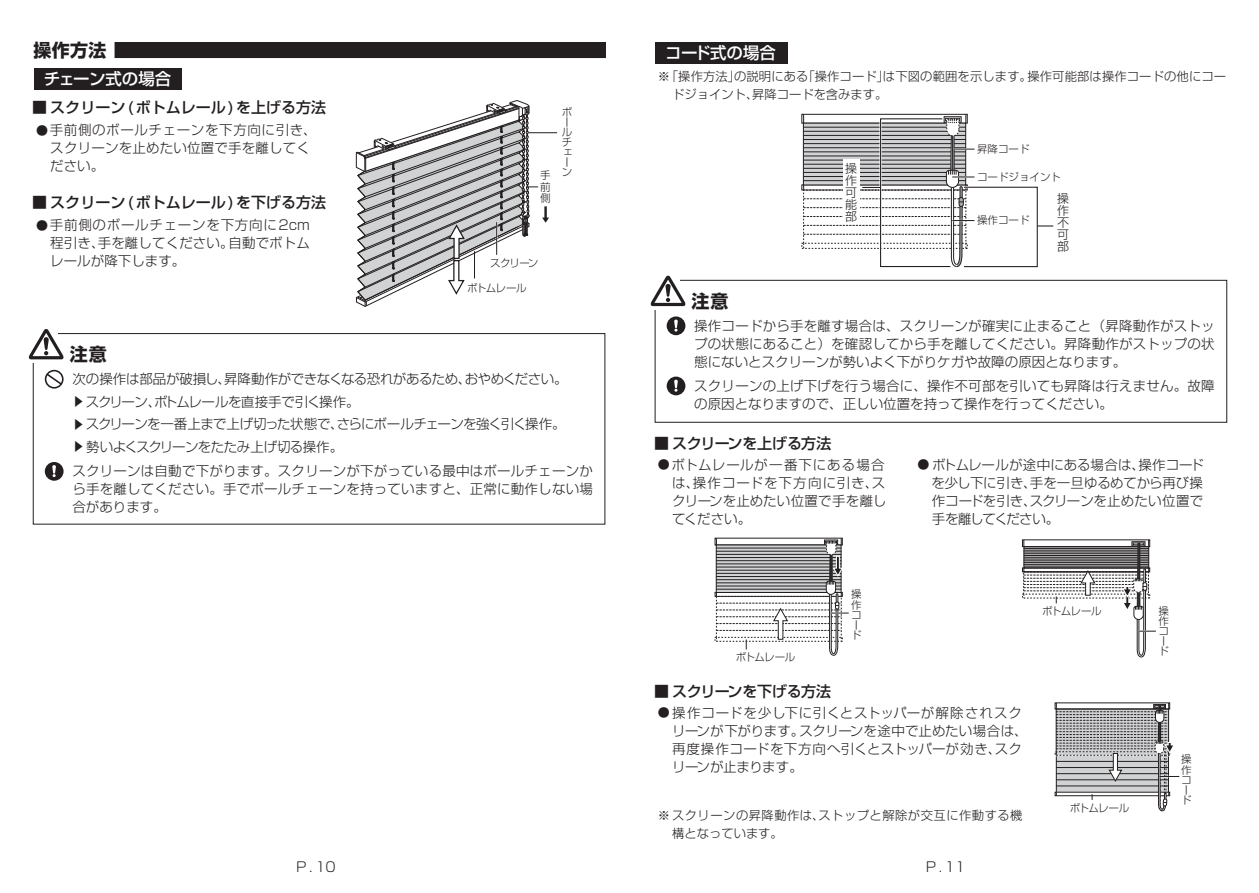
<style>
.page{position:relative;width:1259px;height:893px;background:#fff}
.page>*{position:absolute;margin:0;border:0;box-sizing:border-box;transform-origin:0 0}
.t1{font:700 18px "Shin Go Pro";letter-spacing:.02em;color:#231f20}
.t2{font:500 16.5px "Shin Go Pro";letter-spacing:-.02em;color:#fff}
.t3{font:500 15px "Shin Go Pro";color:#231f20}
.t4{font:500 15px "Shin Go Pro";letter-spacing:-.025em;color:#231f20}
.t5{font:500 15px "Shin Go Pro";letter-spacing:-.03em;color:#231f20}
.t6{font:300 13.5px/18px "Shin Go Pro";color:#231f20;text-align:justify}
.t7{font:300 13.5px/22.5px "Shin Go Pro";letter-spacing:-.035em;color:#231f20}
.t8{font:300 13.5px/18px "Shin Go Pro";letter-spacing:.02em;color:#231f20}
.t9{font:300 12.3px/18px "Shin Go Pro";letter-spacing:.01em;color:#231f20}
.t10{font:300 12.3px/18px "Shin Go Pro";letter-spacing:.04em;color:#231f20}
.t11{font:300 12px/12px "Shin Go Pro";color:#231f20;text-align:justify}
.t12{font:300 10.5px/10.2px "Shin Go Pro";letter-spacing:-.04em;color:#231f20}
.t13{font:300 10.5px "Shin Go Pro";color:#231f20}
.s1{font-size:12px}
</style>
<div class="page">
<div style="left:33px;top:333px;width:572px;height:192px;border:1px solid #231f20"></div>
<div style="left:23px;top:328px;width:35px;height:35px;background:#fff"></div>
<svg style="left:28px;top:329px;width:36px;height:30px"></svg>
<div style="left:45px;top:462px;width:19px;height:19px;background:#231f20;border-radius:50%"></div>
<svg style="left:52px;top:465px;width:4px;height:12px"></svg>
<div style="left:115px;top:43px;width:490px;height:15px;background:#231f20"></div>
<div style="left:115px;top:42px;width:490px;height:16px;border:1px solid #231f20"></div>
<svg style="left:355px;top:100px;width:202px;height:207px"></svg>
<div style="left:34px;top:68px;width:148px;height:22px;background:#231f20"></div>
<svg style="left:45px;top:370px;width:19px;height:19px"></svg>
<div style="left:654px;top:280px;width:573px;height:143px;border:1px solid #231f20"></div>
<div style="left:645px;top:274px;width:34px;height:36px;background:#fff"></div>
<svg style="left:650px;top:276px;width:36px;height:30px"></svg>
<div style="left:666px;top:316px;width:19px;height:19px;background:#231f20;border-radius:50%"></div>
<svg style="left:674px;top:320px;width:4px;height:12px"></svg>
<div style="left:666px;top:377px;width:19px;height:18px;background:#231f20;border-radius:50%"></div>
<svg style="left:674px;top:380px;width:4px;height:12px"></svg>
<div style="left:801px;top:243px;width:166px;height:6px;border:1px dashed #231f20"></div>
<svg style="left:803px;top:113px;width:171px;height:155px"></svg>
<div style="left:963px;top:186px;width:75px;height:82px;border:2px solid #fff"></div>
<svg style="left:1037px;top:225px;width:16px;height:2px"></svg>
<div style="left:963px;top:187px;width:74px;height:80px;border:1px solid #231f20"></div>
<div style="left:842px;top:160px;width:17px;height:64px;background:#fff"></div>
<div style="left:1022px;top:594px;width:128px;height:4px;border:1px dashed #231f20"></div>
<div style="left:1022px;top:540px;width:128px;height:7px;border:1px solid #231f20"></div>
<div style="left:1022px;top:568px;width:128px;height:4px;border:1px solid #231f20"></div>
<div style="left:715px;top:637px;width:127px;height:4px;border:1px dashed #231f20"></div>
<div style="left:715px;top:538px;width:127px;height:7px;border:1px solid #231f20"></div>
<div style="left:715px;top:592px;width:127px;height:5px;border:1px solid #231f20"></div>
<svg style="left:716px;top:421px;width:132px;height:235px"></svg>
<svg style="left:1023px;top:539px;width:156px;height:272px"></svg>
<div style="left:655px;top:42px;width:133px;height:22px;background:#231f20"></div>
<p class="t1" style="left:33px;top:36px;width:75px">操作方法</p>
<p class="t2" style="left:44px;top:65px;width:129px">チェーン式の場合</p>
<p class="t3" style="left:32px;top:95px;width:295px">■ スクリーン(ボトムレール)を上げる方法</p>
<p class="t6" style="left:50px;top:119px;width:268px;text-align:left;text-indent:-14px"><span class="s1">●</span>手前側のボールチェーンを下方向に引き、スクリーンを止めたい位置で手を離してください。</p>
<p class="t3" style="left:32px;top:190px;width:295px">■ スクリーン(ボトムレール)を下げる方法</p>
<p class="t6" style="left:50px;top:214px;width:261px;text-indent:-14px"><span class="s1">●</span>手前側のボールチェーンを下方向に2cm程引き、手を離してください。自動でボトムレールが降下します。</p>
<p class="t1" style="left:70px;top:340px;width:38px">注意</p>
<p class="t12" style="left:540px;top:168px;width:12px;line-height:11.4px;text-align:justify">手前側</p>
<p class="t12" style="left:561px;top:105px;width:12px">ボールチェーン</p>
<p class="t12" style="left:490px;top:257px;width:50px">スクリーン</p>
<p class="t12" style="left:467px;top:282px;width:61px">ボトムレール</p>
<p class="t7" style="left:72px;top:366px;width:497px">次の操作は部品が破損し、昇降動作ができなくなる恐れがあるため、おやめください。<span class="s1">▶</span> スクリーン、ボトムレールを直接手で引く操作。<br><span class="s1">▶</span> スクリーンを一番上まで上げ切った状態で、さらにボールチェーンを強く引く操作。<span class="s1">▶</span> 勢いよくスクリーンをたたみ上げ切る操作。</p>
<p class="t6" style="left:72px;top:460px;width:522px">スクリーンは自動で下がります。スクリーンが下がっている最中はボールチェーンから手を離してください。手でボールチェーンを持っていますと、正常に動作しない場合があります。</p>
<p class="t6" style="left:296px;top:856px;width:41px">P.10</p>
<p class="t2" style="left:665px;top:39px;width:112px">コード式の場合</p>
<p class="t9" style="left:672px;top:65px;width:555px;text-indent:-14px">※「操作方法」の説明にある「操作コード」は下図の範囲を示します。操作可能部は操作コードの他にコードジョイント、昇降コードを含みます。</p>
<p class="t1" style="left:691px;top:286px;width:38px">注意</p>
<p class="t11" style="left:845px;top:161px;width:13px">操作可能部</p>
<p class="t12" style="left:977px;top:142px;width:54px">昇降コード</p>
<p class="t13" style="left:977px;top:168px;width:85px">コードジョイント</p>
<p class="t12" style="left:977px;top:214px;width:54px">操作コード</p>
<p class="t11" style="left:1057px;top:191px;width:13px">操作不可部</p>
<p class="t6" style="left:694px;top:315px;width:522px">操作コードから手を離す場合は、スクリーンが確実に止まること（昇降動作がストップの状態にあること）を確認してから手を離してください。昇降動作がストップの状態にないとスクリーンが勢いよく下がりケガや故障の原因となります。</p>
<p class="t6" style="left:694px;top:375px;width:522px">スクリーンの上げ下げを行う場合に、操作不可部を引いても昇降は行えません。故障の原因となりますので、正しい位置を持って操作を行ってください。</p>
<p class="t4" style="left:654px;top:431px;width:179px">■ スクリーンを上げる方法</p>
<p class="t6" style="left:672px;top:454px;width:216px;text-indent:-14px"><span class="s1">●</span>ボトムレールが一番下にある場合は、操作コードを下方向に引き、スクリーンを止めたい位置で手を離してください。</p>
<p class="t12" style="left:736px;top:651px;width:61px">ボトムレール</p>
<p class="t12" style="left:851px;top:588px;width:12px">操作コード</p>
<p class="t6" style="left:931px;top:454px;width:274px;text-indent:-14px"><span class="s1">●</span> ボトムレールが途中にある場合は、操作コードを少し下に引き、手を一旦ゆるめてから再び操作コードを引き、スクリーンを止めたい位置で手を離してください。</p>
<p class="t12" style="left:1042px;top:604px;width:61px">ボトムレール</p>
<p class="t12" style="left:1158px;top:604px;width:12px">操作コード</p>
<p class="t5" style="left:654px;top:679px;width:178px">■ スクリーンを下げる方法</p>
<p class="t8" style="left:672px;top:702px;width:357px;text-indent:-14px"><span class="s1">●</span> 操作コードを少し下に引くとストッパーが解除されスクリーンが下がります。スクリーンを途中で止めたい場合は、再度操作コードを下方向へ引くとストッパーが効き、スクリーンが止まります。</p>
<p class="t10" style="left:672px;top:805px;width:352px;text-indent:-14px">※スクリーンの昇降動作は、ストップと解除が交互に作動する機構となっています。</p>
<p class="t6" style="left:925px;top:856px;width:41px">P.11</p>
<p class="t12" style="left:1069px;top:801px;width:61px">ボトムレール</p>
<p class="t12" style="left:1181px;top:753px;width:12px">操作コード</p>
</div>
